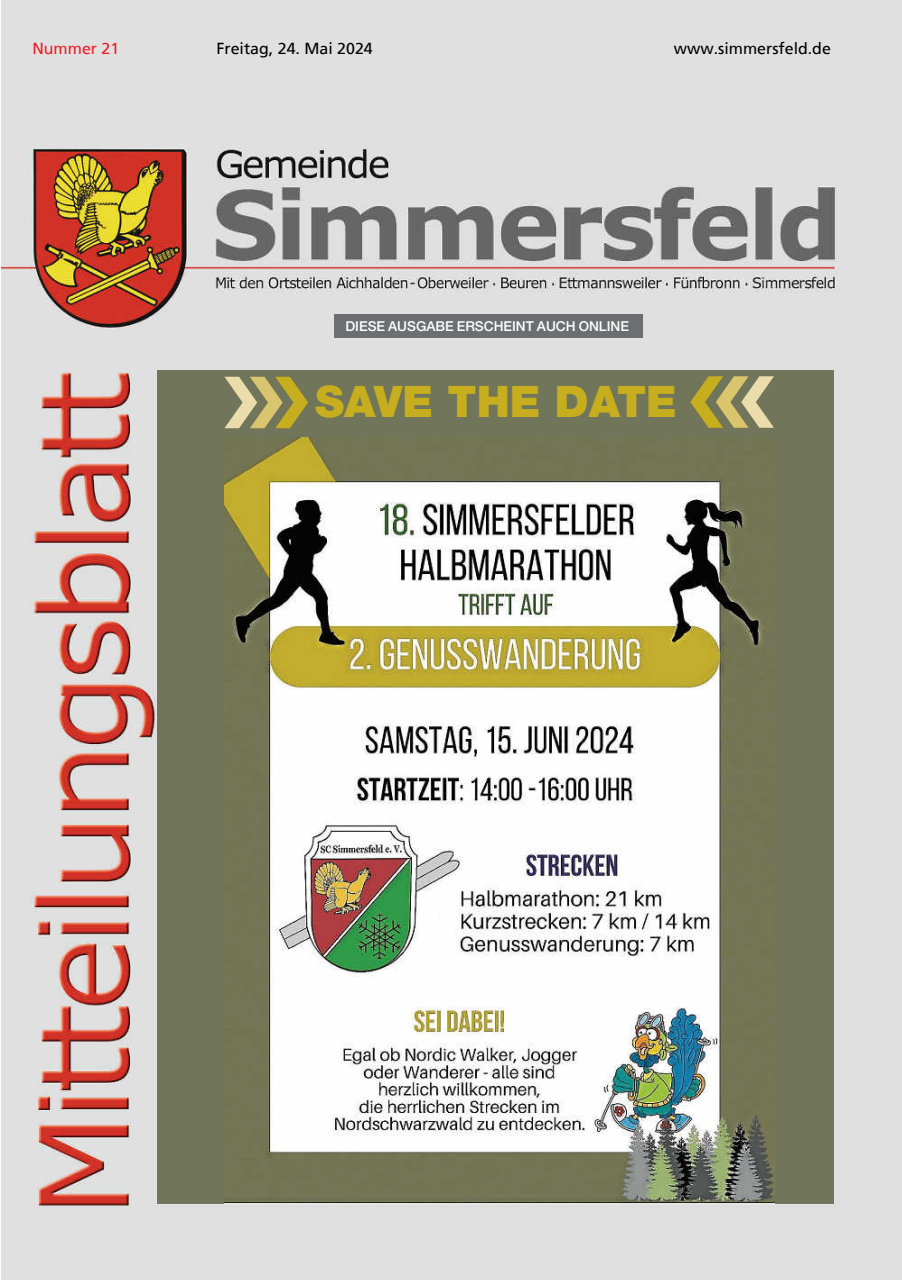
<style>
.page{position:relative;width:902px;height:1280px;background:#fff}
.page>*{position:absolute;margin:0;border:0;box-sizing:border-box;transform-origin:0 0}
.t1{font:900 43.5px "Helvetica Neue LT Pro";color:#c7ae1e}
.t2{font:15.9px "Frutiger";color:#000}
.t3{font:15.9px "Frutiger";color:#ed1c24}
.t4{font:500 13.65px "Helvetica Neue LT Pro";color:#fff}
</style>
<div class="page">
<img style="left:2px;top:0;width:899px;height:1279px">
<div style="left:334px;top:315px;width:308px;height:23px;background:#6d6e71"></div>
<div style="left:157px;top:370px;width:676px;height:833px;background:#717559"></div>
<img style="left:224px;top:437px;width:550px;height:766px">
<svg style="left:224px;top:377px;width:84px;height:51px"></svg>
<svg style="left:690px;top:376px;width:84px;height:52px"></svg>
<p class="t3" style="left:32px;top:39px;width:88px">Nummer 21</p>
<p class="t2" style="left:673px;top:39px;width:158px">www.simmersfeld.de</p>
<p class="t2" style="left:216px;top:39px;width:158px">Freitag, 24. Mai 2024</p>
<p class="t4" style="left:345px;top:318px;width:285px">DIESE AUSGABE ERSCHEINT AUCH ONLINE</p>
<h1 class="t1" style="left:315px;top:375px;width:363px">SAVE THE DATE</h1>
</div>
